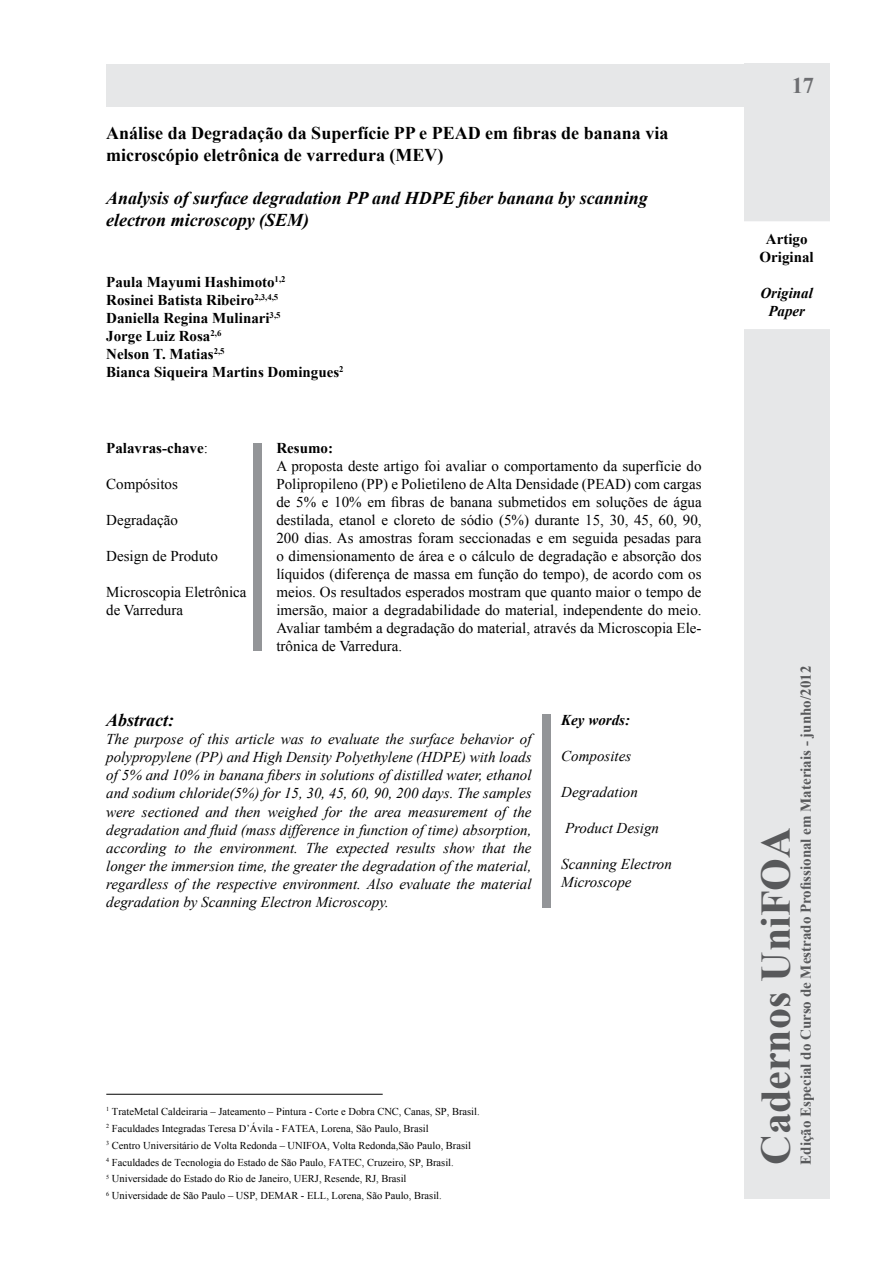
<style>
.page{position:relative;width:893px;height:1263px;background:#fff}
.page>*{position:absolute;margin:0;border:0;box-sizing:border-box;transform-origin:0 0}
.t1{font:700 42px "Times New Roman";color:#58595b}
.t2{font:700 22.5px "Times New Roman";color:#6d6e71}
.t3{font:700 18px/21.6px "Times New Roman";color:#000}
.t4{font:italic 700 18px/21.6px "Times New Roman";color:#000}
.t5{font:15px/18px "Times New Roman";color:#000;text-align:justify}
.t6{font:italic 15px/18px "Times New Roman";color:#000;text-align:justify}
.t7{font:700 15px/18px "Times New Roman";color:#000}
.t8{font:700 15px "Times New Roman";color:#58595b}
.t9{font:italic 700 15px/18px "Times New Roman";color:#000;text-align:center}
.t10{font:10.5px/16.8px "Times New Roman";color:#000}
.s1{font-weight:400}
</style>
<div class="page">
<div style="left:744px;top:64px;width:85px;height:1135px;background:#e6e7e8"></div>
<div style="left:253px;top:443px;width:8px;height:208px;background:#939598"></div>
<div style="left:106px;top:64px;width:648px;height:42px;background:#e6e7e8"></div>
<div style="left:543px;top:714px;width:8px;height:194px;background:#939598"></div>
<hr style="left:106px;top:1094px;width:277px;height:1px;background:#000">
<div style="left:744px;top:222px;width:85px;height:106px;background:#fff"></div>
<div style="left:743px;top:221px;width:87px;height:108px;border:2px solid #fff"></div>
<p class="t3" style="left:106px;top:122px;width:563px">Análise da Degradação da Superfície PP e PEAD em fibras de banana via microscópio eletrônica de varredura (MEV)</p>
<p class="t4" style="left:106px;top:187px;width:543px">Analysis of surface degradation PP and HDPE fiber banana by scanning electron microscopy (SEM)</p>
<p class="t7" style="left:106px;top:273px;width:239px">Paula Mayumi Hashimoto<sup>1,2<br></sup>Rosinei Batista Ribeiro<sup>2,3,4,5<br></sup>Daniella Regina Mulinari<sup>3,5<br></sup>Jorge Luiz Rosa<sup>2,6<br></sup>Nelson T. Matias<sup>2,5<br></sup>Bianca Siqueira Martins Domingues<sup>2</sup></p>
<p class="t7" style="left:106px;top:439px;width:103px">Palavras-chave<span class="s1">:</span></p>
<p class="t5" style="left:106px;top:475px;width:73px">Compósitos</p>
<p class="t5" style="left:106px;top:511px;width:73px">Degradação</p>
<p class="t5" style="left:106px;top:547px;width:113px">Design de Produto</p>
<p class="t5" style="left:106px;top:583px;width:142px">Microscopia Eletrônica de Varredura</p>
<p class="t7" style="left:276px;top:438px;width:58px">Resumo:</p>
<p class="t5" style="left:276px;top:457px;width:427px">A proposta deste artigo foi avaliar o comportamento da superfície do Polipropileno (PP) e Polietileno de Alta Densidade (PEAD) com cargas de 5% e 10% em fibras de banana submetidos em soluções de água destilada, etanol e cloreto de sódio (5%) durante 15, 30, 45, 60, 90, 200 dias. As amostras foram seccionadas e em seguida pesadas para o dimensionamento de área e o cálculo de degradação e absorção dos líquidos (diferença de massa em função do tempo), de acordo com os meios. Os resultados esperados mostram que quanto maior o tempo de imersão, maior a degradabilidade do material, independente do meio.<br>Avaliar também a degradação do material, através da Microscopia Ele&shy;trônica de Varredura.</p>
<p class="t4" style="left:106px;top:709px;width:70px">Abstract:</p>
<p class="t6" style="left:106px;top:730px;width:427px">The purpose of this article was to evaluate the surface behavior of polypropylene (PP) and High Density Polyethylene (HDPE) with loads of 5% and 10% in banana fibers in solutions of distilled water, ethanol and sodium chloride(5%) for 15, 30, 45, 60, 90, 200 days. The samples were sectioned and then weighed for the area measurement of the degradation and fluid (mass difference in function of time) absorption, according to the environment. The expected results show that the longer the immersion time, the greater the degradation of the material, regardless of the respective environment. Also evaluate the material degradation by Scanning Electron Microscopy.</p>
<p class="t9" style="left:561px;top:710px;width:70px">Key words:</p>
<p class="t6" style="left:561px;top:746px;width:72px">Composites</p>
<p class="t6" style="left:561px;top:782px;width:78px">Degradation</p>
<p class="t6" style="left:565px;top:818px;width:96px">Product Design</p>
<p class="t6" style="left:561px;top:854px;width:112px">Scanning Electron<br>Microscope</p>
<p class="t10" style="left:106px;top:1103px;width:375px"><sup>1</sup> TrateMetal Caldeiraria – Jateamento – Pintura - Corte e Dobra CNC, Canas, SP, Brasil.<br><sup>2</sup> Faculdades Integradas Teresa D’Ávila - FATEA, Lorena, São Paulo, Brasil<br><sup>3</sup> Centro Universitário de Volta Redonda – UNIFOA, Volta Redonda,São Paulo, Brasil<br><sup>4</sup> Faculdades de Tecnologia do Estado de São Paulo, FATEC, Cruzeiro, SP, Brasil.<br><sup>5</sup> Universidade do Estado do Rio de Janeiro, UERJ, Resende, RJ, Brasil<br><sup>6</sup> Universidade de São Paulo – USP, DEMAR - ELL, Lorena, São Paulo, Brasil.</p>
<h2 class="t2" style="left:792px;top:70px;width:24px">17</h2>
<p class="t7" style="left:760px;top:230px;width:56px;text-align:center">Artigo<br>Original</p>
<p class="t9" style="left:760px;top:284px;width:54px">Original<br>Paper</p>
<h1 class="t1" style="left:747px;top:1165px;width:339px;rotate:-90deg">Cadernos UniFOA</h1>
<p class="t8" style="left:795px;top:1165px;width:500px;rotate:-90deg">Edição Especial do Curso de Mestrado Profissional em Materiais - junho/2012</p>
</div>
